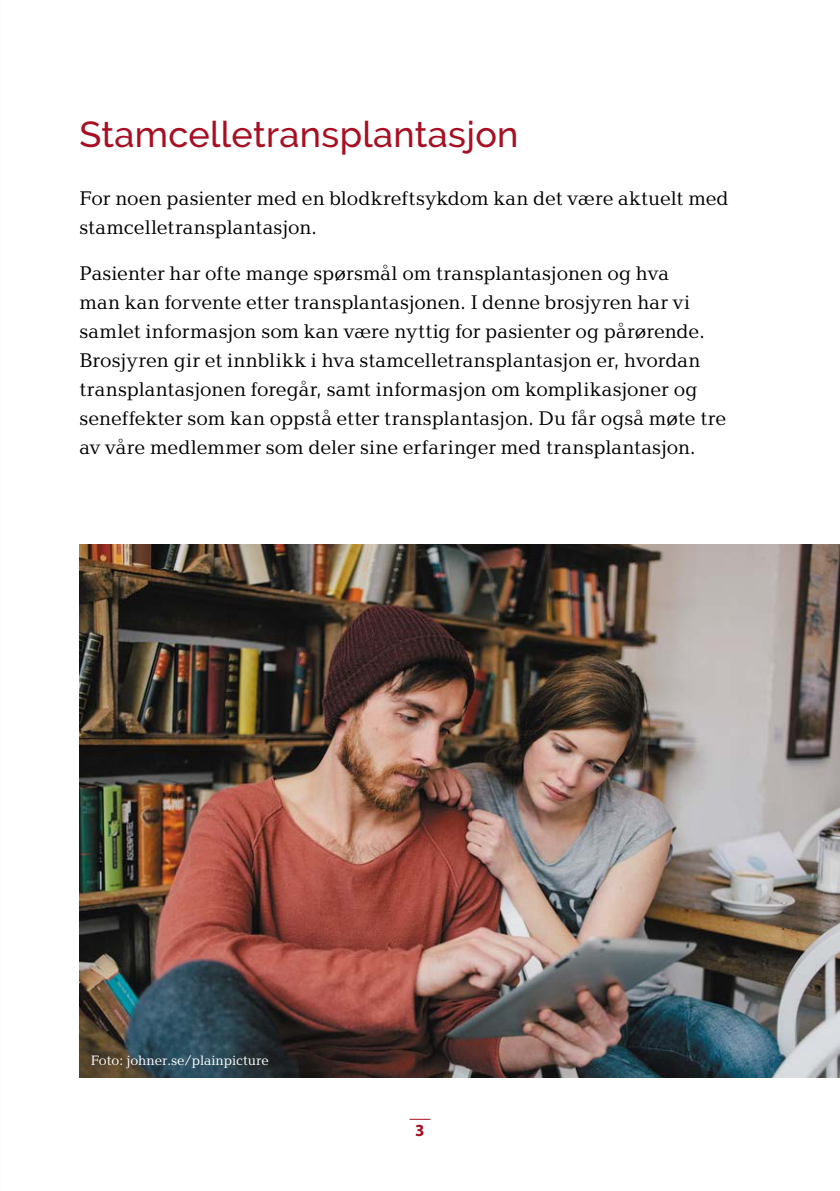
<style>
.page{position:relative;width:840px;height:1191px;background:#fff}
.page>*{position:absolute;margin:0;border:0;box-sizing:border-box;transform-origin:0 0}
.t1{font:500 36px "Raleway";letter-spacing:.01em;color:#a80f22}
.t2{font:20.4px/29px "Baltica";color:#000}
.t3{font:700 17px "Myriad Pro";color:#a80f22}
.t4{font:14px "Baltica";color:#fff}
</style>
<div class="page">
<svg style="left:409px;top:1118px;width:21px;height:1px"></svg>
<img style="left:79px;top:544px;width:760px;height:533px">
<h1 class="t1" style="left:79px;top:114px;width:440px">Stamcelletransplantasjon</h1>
<p class="t2" style="left:79px;top:184px;width:650px">For noen pasienter med en blodkreftsykdom kan det være aktuelt med stamcelletransplantasjon.</p>
<p class="t2" style="left:79px;top:259px;width:648px">Pasienter har ofte mange spørsmål om transplantasjonen og hva<br>man kan forvente etter transplantasjonen. I denne brosjyren har vi samlet informasjon som kan være nyttig for pasienter og pårørende.<br>Brosjyren gir et innblikk i hva stamcelletransplantasjon er, hvordan transplantasjonen foregår, samt informasjon om komplikasjoner og seneffekter som kan oppstå etter transplantasjon. Du får også møte tre av våre medlemmer som deler sine erfaringer med transplantasjon.</p>
<p class="t4" style="left:91px;top:1051px;width:179px">Foto: johner.se/plainpicture</p>
<p class="t3" style="left:415px;top:1120px;width:11px">3</p>
</div>
